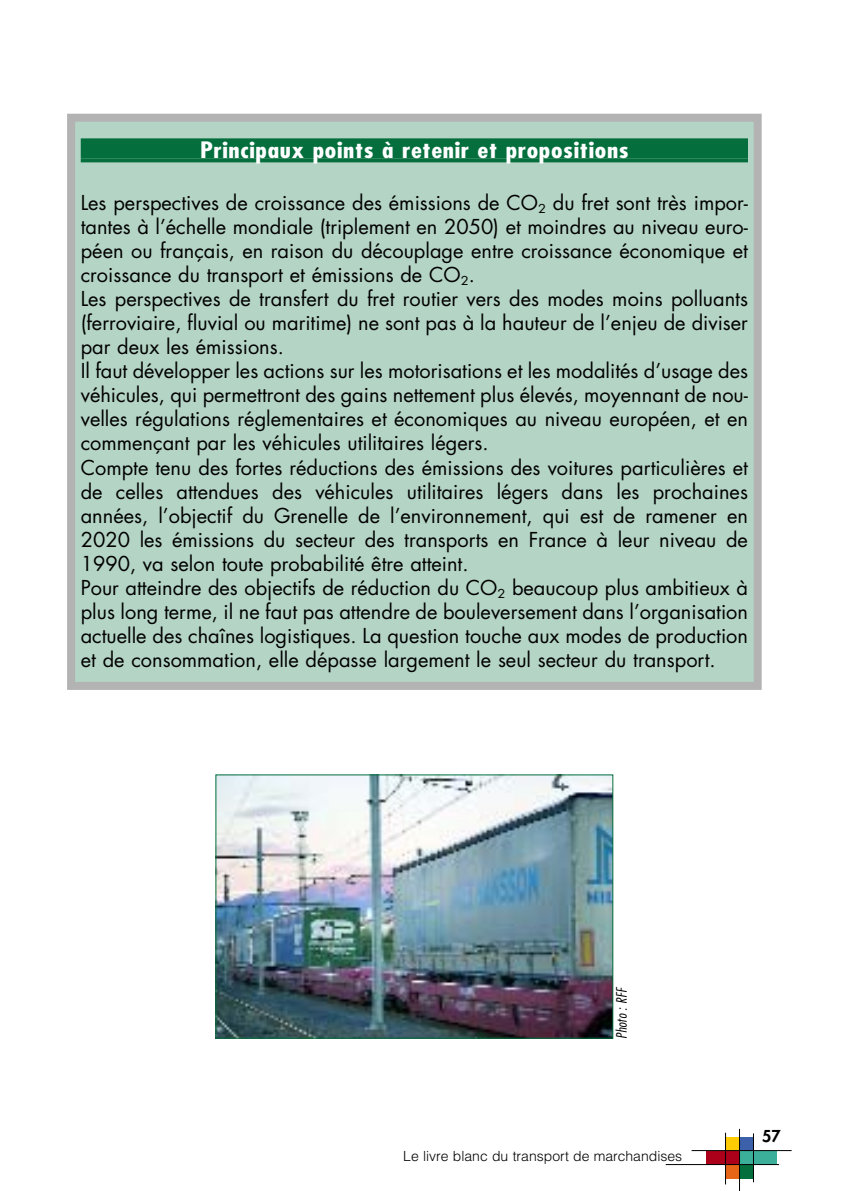
<style>
.page{position:relative;width:842px;height:1191px;background:#fff}
.page>*{position:absolute;margin:0;border:0;box-sizing:border-box;transform-origin:0 0}
.t1{font:700 condensed 22px "Futura";letter-spacing:.025em;color:#fff;scale:1.2 1}
.t2{font:20px/24px "Futura";color:#000}
.t3{font:800 16px "Futura";color:#000}
.t4{font:300 14px "Helvetica";color:#000}
.t5{font:italic 300 condensed 14px "Futura";color:#000;scale:1.05 1}
</style>
<div class="page">
<div style="left:739px;top:1136px;width:14px;height:14px;background:#3c60aa"></div>
<div style="left:725px;top:1136px;width:14px;height:14px;background:#ffcc03"></div>
<div style="left:739px;top:1150px;width:38px;height:14px;background:#3caf9a"></div>
<div style="left:706px;top:1150px;width:33px;height:14px;background:#ac001a"></div>
<div style="left:725px;top:1164px;width:14px;height:14px;background:#e76516"></div>
<div style="left:739px;top:1164px;width:14px;height:14px;background:#046f3d"></div>
<hr style="left:692px;top:1150px;width:100px;height:1px;background:#000">
<hr style="left:666px;top:1164px;width:113px;height:1px;background:#000">
<hr style="left:739px;top:1128px;width:1px;height:63px;background:#000">
<hr style="left:753px;top:1133px;width:1px;height:49px;background:#000">
<hr style="left:725px;top:1132px;width:1px;height:52px;background:#000">
<div style="left:71px;top:118px;width:687px;height:568px;background:#b4d4c5"></div>
<div style="left:81px;top:138px;width:667px;height:20px;background:#046f3d"></div>
<svg style="left:81px;top:158px;width:667px;height:4px;background:#0e7444"></svg>
<div style="left:67px;top:114px;width:695px;height:576px;border:8px solid #b3b3b3"></div>
<img style="left:217px;top:776px;width:394px;height:260px">
<div style="left:215px;top:774px;width:398px;height:264px;border:1px solid #046f3d"></div>
<p class="t1" style="left:200px;top:141px;width:359px">Principaux points à retenir et propositions</p>
<p class="t2" style="left:81px;top:193px;width:669px">Les perspectives de croissance des émissions de CO<sub>2</sub> du fret sont très impor&shy;tantes à l’échelle mondiale (triplement en 2050) et moindres au niveau euro&shy;péen ou français, en raison du découplage entre croissance économique et croissance du transport et émissions de CO<sub>2</sub>.<br>Les perspectives de transfert du fret routier vers des modes moins polluants (ferroviaire, fluvial ou maritime) ne sont pas à la hauteur de l’enjeu de diviser par deux les émissions.<br>Il faut développer les actions sur les motorisations et les modalités d’usage des véhicules, qui permettront des gains nettement plus élevés, moyennant de nou&shy;velles régulations réglementaires et économiques au niveau européen, et en commençant par les véhicules utilitaires légers.<br>Compte tenu des fortes réductions des émissions des voitures particulières et de celles attendues des véhicules utilitaires légers dans les prochaines années, l’objectif du Grenelle de l’environnement, qui est de ramener en 2020 les émissions du secteur des transports en France à leur niveau de 1990, va selon toute probabilité être atteint.<br>Pour atteindre des objectifs de réduction du CO<sub>2</sub> beaucoup plus ambitieux à plus long terme, il ne faut pas attendre de bouleversement dans l’organisation actuelle des chaînes logistiques. La question touche aux modes de production et de consommation, elle dépasse largement le seul secteur du transport.</p>
<p class="t5" style="left:616px;top:1038px;width:52px;rotate:-90deg">Photo : RFF</p>
<p class="t4" style="left:403px;top:1150px;width:280px">Le livre blanc du transport de marchandises</p>
<p class="t3" style="left:762px;top:1128px;width:20px">57</p>
</div>
